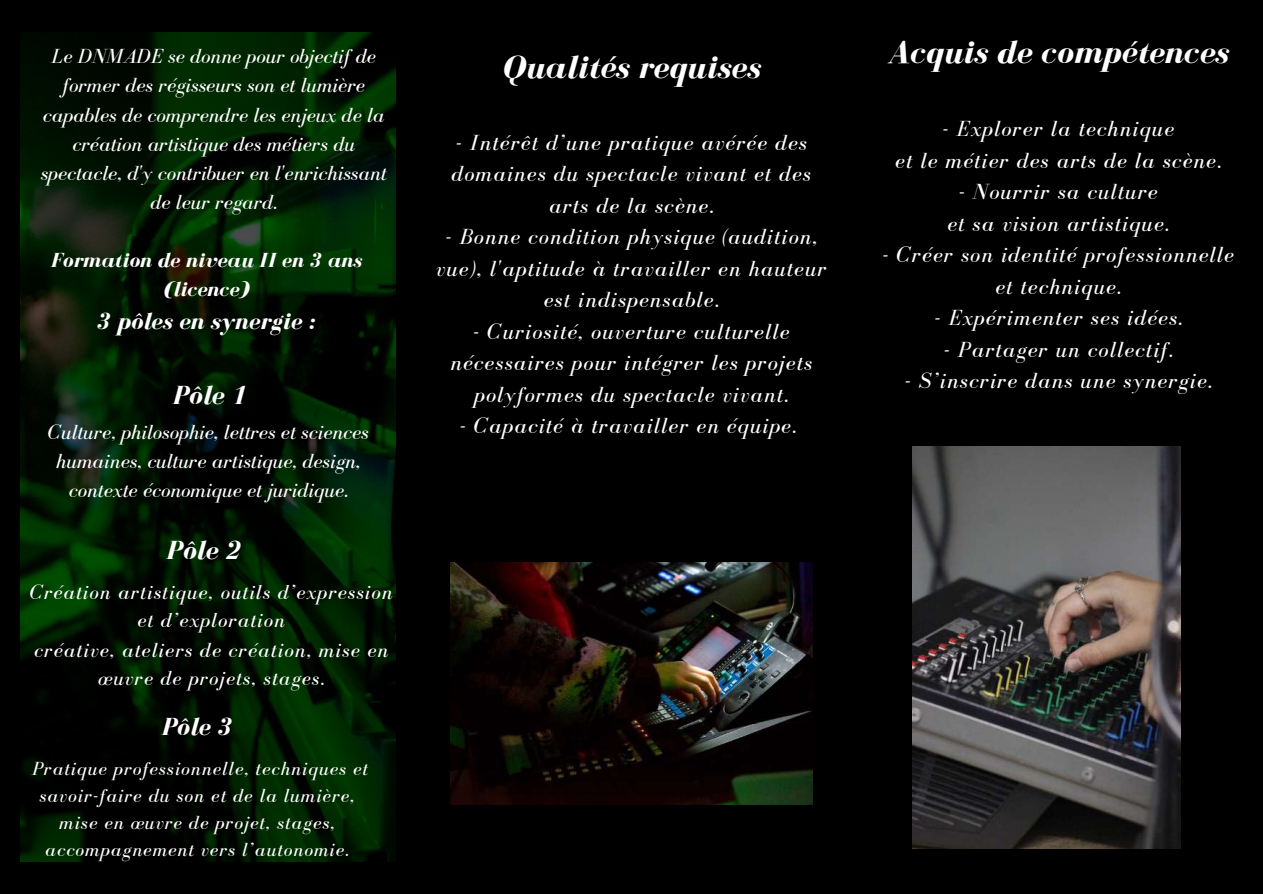
<style>
.page{position:relative;width:1263px;height:894px;background:#fff}
.page>*{position:absolute;margin:0;border:0;box-sizing:border-box;transform-origin:0 0}
.t1{font:italic 700 33px "Bodoni FLF";color:#fff}
.t2{font:italic 700 27px "Bodoni FLF";color:#fff}
.t3{font:italic 700 25.5px "Bodoni FLF";color:#fff}
.t4{font:italic 700 24px "Bodoni FLF";color:#fff}
.t5{font:italic 22.5px/31.5px "Bodoni FLF";letter-spacing:.05em;color:#fff;text-align:center}
.t6{font:italic 21px/29.2px "Bodoni FLF";color:#fff;text-align:center}
.t7{font:italic 21px "Bodoni FLF";letter-spacing:.05em;color:#fff}
.t8{font:italic 700 21px/29.2px "Bodoni FLF";color:#fff;text-align:center}
.t9{font:italic 20.85px/28px "Bodoni FLF";letter-spacing:.05em;color:#fff;text-align:center}
.t10{font:italic 19.5px/27px "Bodoni FLF";letter-spacing:.05em;color:#fff;text-align:center}
</style>
<div class="page">
<div style="left:0;top:0;width:1263px;height:893px;background:#000"></div>
<img style="left:21px;top:32px;width:374px;height:829px">
<img style="left:913px;top:446px;width:267px;height:402px">
<img style="left:450px;top:562px;width:362px;height:242px">
<p class="t6" style="left:41px;top:41px;width:348px">Le DNMADE se donne pour objectif de former des régisseurs son et lumière capables de comprendre les enjeux de la création artistique des métiers du spectacle, d'y contribuer en l'enrichissant de leur regard.</p>
<p class="t8" style="left:51px;top:245px;width:312px">Formation de niveau II en 3 ans (licence)</p>
<p class="t4" style="left:96px;top:308px;width:221px">3 pôles en synergie :</p>
<p class="t2" style="left:173px;top:380px;width:76px">Pôle 1</p>
<p class="t6" style="left:48px;top:417px;width:322px">Culture, philosophie, lettres et sciences humaines, culture artistique, design, contexte économique et juridique.</p>
<p class="t2" style="left:167px;top:535px;width:76px">Pôle 2</p>
<p class="t9" style="left:30px;top:578px;width:364px">Création artistique, outils d’expression et d’exploration</p>
<p class="t7" style="left:34px;top:638px;width:355px">créative, ateliers de création, mise en</p>
<p class="t9" style="left:98px;top:663px;width:227px">œuvre de projets, stages.</p>
<p class="t3" style="left:162px;top:713px;width:72px">Pôle 3</p>
<p class="t10" style="left:32px;top:755px;width:337px">Pratique professionnelle, techniques et savoir-faire du son et de la lumière, mise en œuvre de projet, stages, accompagnement vers l’autonomie.</p>
<h1 class="t1" style="left:502px;top:50px;width:260px">Qualités requises</h1>
<p class="t5" style="left:451px;top:126px;width:361px">- Intérêt d’une pratique avérée des domaines du spectacle vivant et des arts de la scène.</p>
<p class="t5" style="left:436px;top:221px;width:392px">- Bonne condition physique (audition, vue), l'aptitude à travailler en hauteur est indispensable.</p>
<p class="t5" style="left:450px;top:315px;width:363px">- Curiosité, ouverture culturelle nécessaires pour intégrer les projets polyformes du spectacle vivant.</p>
<p class="t5" style="left:459px;top:410px;width:338px">- Capacité à travailler en équipe.</p>
<h1 class="t1" style="left:888px;top:34px;width:343px">Acquis de compétences</h1>
<p class="t5" style="left:895px;top:113px;width:327px">- Explorer la technique<br>et le métier des arts de la scène.</p>
<p class="t5" style="left:947px;top:176px;width:223px">- Nourrir sa culture et sa vision artistique.</p>
<p class="t5" style="left:882px;top:239px;width:353px">- Créer son identité professionnelle et technique.</p>
<p class="t5" style="left:934px;top:302px;width:250px">- Expérimenter ses idées.</p>
<p class="t5" style="left:944px;top:333px;width:231px">- Partager un collectif.</p>
<p class="t5" style="left:904px;top:365px;width:309px">- S’inscrire dans une synergie.</p>
</div>
